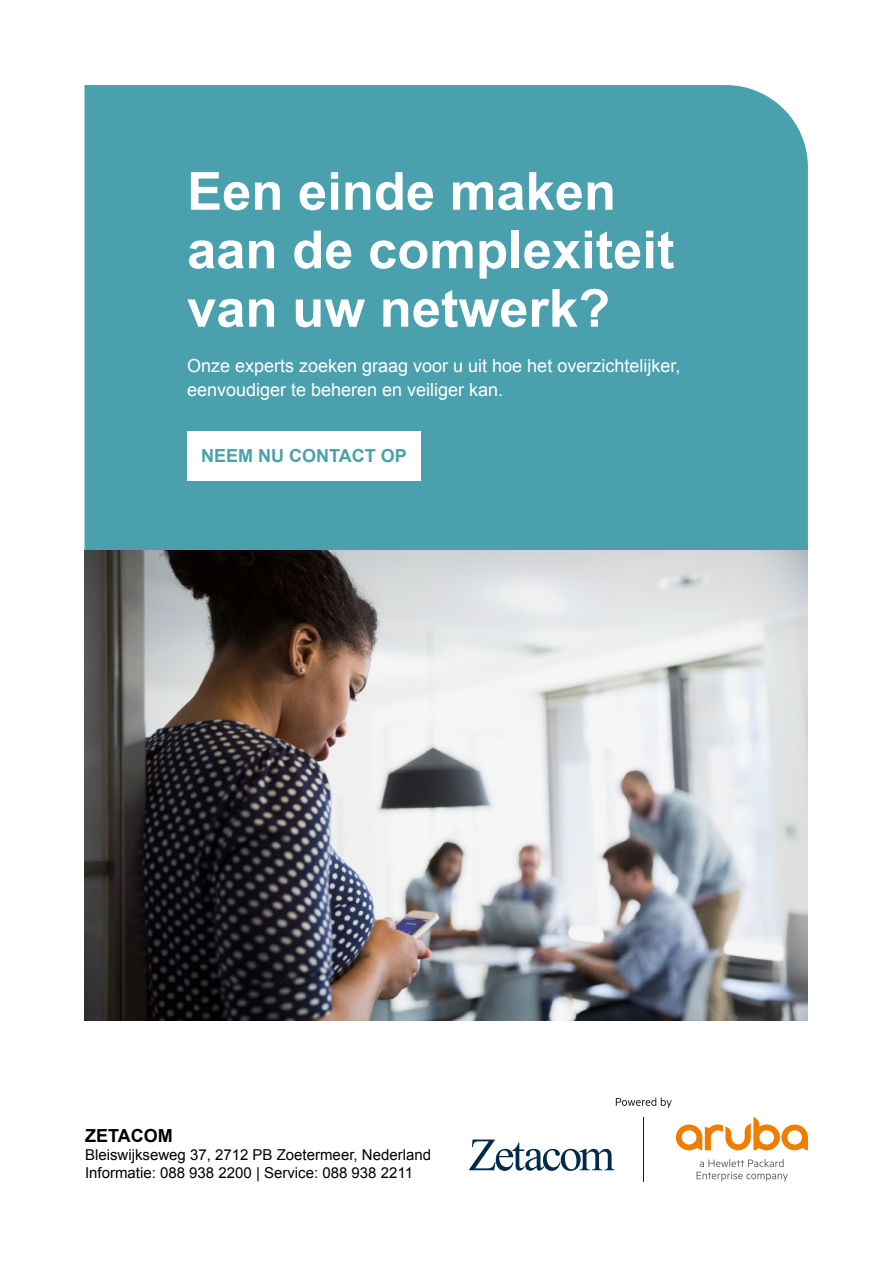
<style>
.page{position:relative;width:893px;height:1263px;background:#fff}
.page>*{position:absolute;margin:0;border:0;box-sizing:border-box;transform-origin:0 0}
.t1{font:700 52.5px/58.5px "Arial";color:#fff}
.t2{font:18px/24px "Arial";color:#fff}
.t3{font:700 18px "Arial";color:#4aa1ad}
.t4{font:700 18px "Arial";color:#000}
.t5{font:15px/18px "Arial";color:#000}
</style>
<div class="page">
<div style="left:84px;top:85px;width:724px;height:466px;background:#4aa1ad"></div>
<div style="left:187px;top:431px;width:233px;height:49px;background:#fff"></div>
<img style="left:84px;top:551px;width:724px;height:469px">
<svg style="left:469px;top:1139px;width:146px;height:32px"></svg>
<svg style="left:696px;top:1159px;width:92px;height:22px"></svg>
<svg style="left:676px;top:1117px;width:132px;height:33px"></svg>
<svg style="left:616px;top:1097px;width:56px;height:11px"></svg>
<hr style="left:643px;top:1117px;width:1px;height:64px;background:#1d1d1b">
<h1 class="t1" style="left:187px;top:164px;width:489px">Een einde maken aan de complexiteit van uw netwerk?</h1>
<p class="t2" style="left:187px;top:354px;width:495px">Onze experts zoeken graag voor u uit hoe het overzichtelijker, eenvoudiger te beheren en veiliger kan.</p>
<p class="t3" style="left:201px;top:444px;width:207px">NEEM NU CONTACT OP</p>
<p class="t4" style="left:85px;top:1124px;width:89px">ZETACOM</p>
<p class="t5" style="left:85px;top:1146px;width:348px">Bleiswijkseweg 37, 2712 PB Zoetermeer, Nederland<br>Informatie: 088 938 2200 | Service: 088 938 2211</p>
</div>
